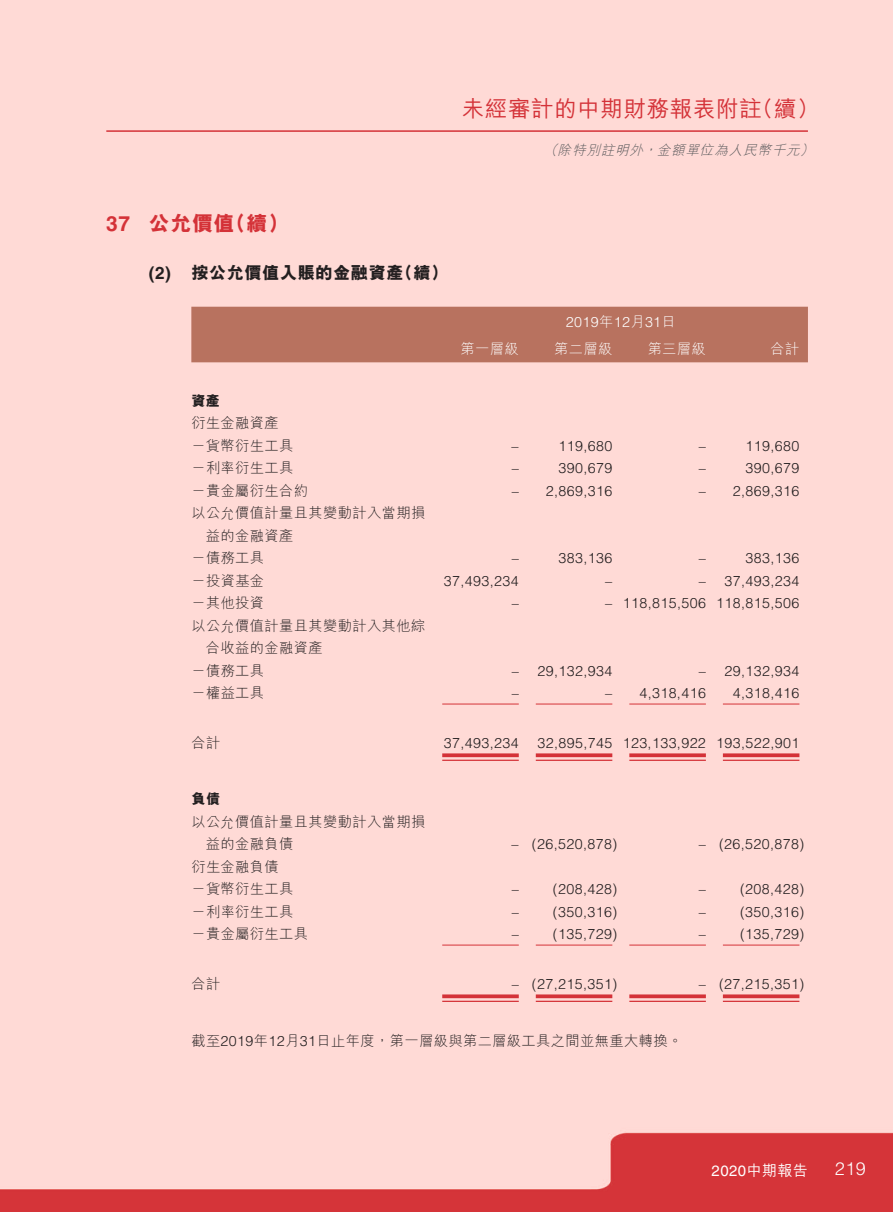
<style>
.page{position:relative;width:893px;height:1212px;background:#ffdad6}
.page>*{position:absolute;margin:0;border:0;box-sizing:border-box;transform-origin:0 0}
.t1{font:500 22.5px "M Hei HK";letter-spacing:.03em;color:#d43238}
.t2{font:800 21px "M Hei HK";color:#d43238}
.t3{font:300 18px "Helvetica LT Std";color:#fff}
.t4{font:800 17.25px "M Hei HK";letter-spacing:.03em;color:#231f20}
.t5{font:15px "Helvetica LT Std";color:#fff}
.t6{font:300 14.25px "Helvetica LT Std";letter-spacing:.03em;color:#231f20}
.t7{font:300 14.25px/22.5px "M Hei HK";letter-spacing:.03em;color:#231f20}
.t8{font:300 14.25px "M Hei HK";letter-spacing:.03em;color:#fff}
.t9{font:300 14.25px "Helvetica LT Std";letter-spacing:.03em;color:#fff}
.t10{font:800 14.25px "M Hei HK";color:#231f20}
.t11{font:italic 300 13.5px "M Hei HK";color:#57585a}
.s1{font-family:"Helvetica LT Std";font-weight:700}
.s2{font-family:"M Hei HK"}
.s3{font-family:"Helvetica LT Std"}
.s4{font-family:"M Hei HK";font-weight:500}
</style>
<div class="page">
<hr style="left:106px;top:130px;width:702px;height:2px;background:#d43238">
<div style="left:191px;top:307px;width:617px;height:55px;background:#b8725f"></div>
<hr style="left:442px;top:704px;width:77px;height:1px;background:#d43238">
<hr style="left:536px;top:704px;width:76px;height:1px;background:#d43238">
<hr style="left:629px;top:704px;width:77px;height:1px;background:#d43238">
<hr style="left:723px;top:704px;width:76px;height:1px;background:#d43238">
<svg style="left:442px;top:753px;width:77px;height:4px"></svg>
<hr style="left:442px;top:760px;width:77px;height:1px;background:#d43238">
<svg style="left:536px;top:753px;width:76px;height:4px"></svg>
<hr style="left:536px;top:760px;width:76px;height:1px;background:#d43238">
<svg style="left:629px;top:753px;width:77px;height:4px"></svg>
<hr style="left:629px;top:760px;width:77px;height:1px;background:#d43238">
<svg style="left:723px;top:753px;width:76px;height:4px"></svg>
<hr style="left:723px;top:760px;width:76px;height:1px;background:#d43238">
<hr style="left:442px;top:945px;width:77px;height:1px;background:#d43238">
<hr style="left:536px;top:945px;width:76px;height:1px;background:#d43238">
<hr style="left:629px;top:945px;width:77px;height:1px;background:#d43238">
<hr style="left:723px;top:945px;width:76px;height:1px;background:#d43238">
<svg style="left:442px;top:994px;width:77px;height:4px"></svg>
<hr style="left:442px;top:1001px;width:77px;height:1px;background:#d43238">
<svg style="left:536px;top:994px;width:76px;height:4px"></svg>
<hr style="left:536px;top:1001px;width:76px;height:1px;background:#d43238">
<svg style="left:629px;top:994px;width:77px;height:4px"></svg>
<hr style="left:629px;top:1001px;width:77px;height:1px;background:#d43238">
<svg style="left:723px;top:994px;width:76px;height:4px"></svg>
<hr style="left:723px;top:1001px;width:76px;height:1px;background:#d43238">
<h1 class="t1" style="left:462px;top:92px;width:359px">未經審計的中期財務報表附註（續）</h1>
<h2 class="t2" style="left:106px;top:213px;width:184px"><span class="s1">37</span> 公允價值（續）</h2>
<p class="t4" style="left:149px;top:264px;width:301px"><span class="s1">(2)</span> 按公允價值入賬的金融資產（續）</p>
<p class="t10" style="left:191px;top:393px;width:30px">資產</p>
<p class="t7" style="left:191px;top:411px;width:104px">衍生金融資產－貨幣衍生工具</p>
<p class="t11" style="left:544px;top:143px;width:274px">（除特別註明外，金額單位為人民幣千元）</p>
<p class="t9" style="left:566px;top:313px;width:112px">2019<span class="s2">年</span>12<span class="s2">月</span>31<span class="s2">日</span></p>
<p class="t8" style="left:461px;top:342px;width:60px">第一層級</p>
<p class="t8" style="left:554px;top:342px;width:60px">第二層級</p>
<p class="t8" style="left:648px;top:342px;width:60px">第三層級</p>
<p class="t8" style="left:770px;top:342px;width:30px">合計</p>
<p class="t6" style="left:512px;top:437px;width:9px">–</p>
<p class="t6" style="left:558px;top:437px;width:55px">119,680</p>
<p class="t6" style="left:699px;top:437px;width:9px">–</p>
<p class="t6" style="left:745px;top:437px;width:55px">119,680</p>
<p class="t7" style="left:191px;top:456px;width:104px">－利率衍生工具</p>
<p class="t6" style="left:512px;top:459px;width:9px">–</p>
<p class="t6" style="left:558px;top:459px;width:55px">390,679</p>
<p class="t6" style="left:699px;top:459px;width:9px">–</p>
<p class="t6" style="left:746px;top:459px;width:55px">390,679</p>
<p class="t7" style="left:191px;top:479px;width:118px">－貴金屬衍生合約</p>
<p class="t6" style="left:512px;top:482px;width:102px">– 2,869,316</p>
<p class="t6" style="left:699px;top:482px;width:102px">– 2,869,316</p>
<p class="t7" style="left:191px;top:501px;width:235px">以公允價值計量且其變動計入當期損</p>
<p class="t7" style="left:206px;top:524px;width:89px">益的金融資產</p>
<p class="t7" style="left:191px;top:546px;width:74px">－債務工具</p>
<p class="t6" style="left:512px;top:549px;width:9px">–</p>
<p class="t6" style="left:558px;top:549px;width:55px">383,136</p>
<p class="t6" style="left:699px;top:549px;width:9px">–</p>
<p class="t6" style="left:746px;top:549px;width:55px">383,136</p>
<p class="t7" style="left:191px;top:569px;width:74px">－投資基金</p>
<p class="t6" style="left:444px;top:572px;width:76px">37,493,234</p>
<p class="t6" style="left:605px;top:572px;width:9px">–</p>
<p class="t6" style="left:699px;top:572px;width:102px">– 37,493,234</p>
<p class="t7" style="left:191px;top:591px;width:74px">－其他投資</p>
<p class="t6" style="left:512px;top:594px;width:9px">–</p>
<p class="t6" style="left:605px;top:594px;width:196px">– 118,815,506 118,815,506</p>
<p class="t7" style="left:191px;top:614px;width:235px">以公允價值計量且其變動計入其他綜</p>
<p class="t7" style="left:206px;top:636px;width:118px">合收益的金融資產</p>
<p class="t7" style="left:191px;top:659px;width:74px">－債務工具</p>
<p class="t6" style="left:512px;top:662px;width:102px">– 29,132,934</p>
<p class="t6" style="left:699px;top:662px;width:102px">– 29,132,934</p>
<p class="t7" style="left:191px;top:681px;width:74px">－權益工具</p>
<p class="t6" style="left:512px;top:684px;width:9px">–</p>
<p class="t6" style="left:605px;top:684px;width:102px">– 4,318,416</p>
<p class="t6" style="left:733px;top:684px;width:68px">4,318,416</p>
<p class="t7" style="left:191px;top:731px;width:30px">合計</p>
<p class="t6" style="left:444px;top:734px;width:76px">37,493,234</p>
<p class="t6" style="left:537px;top:734px;width:263px">32,895,745 123,133,922 193,522,901</p>
<p class="t10" style="left:191px;top:792px;width:30px">負債</p>
<p class="t7" style="left:206px;top:810px;width:221px;text-indent:-14px">以公允價值計量且其變動計入當期損益的金融負債</p>
<p class="t7" style="left:191px;top:855px;width:104px">衍生金融負債－貨幣衍生工具</p>
<p class="t6" style="left:512px;top:835px;width:107px">– (26,520,878)</p>
<p class="t6" style="left:699px;top:835px;width:107px">– (26,520,878)</p>
<p class="t6" style="left:512px;top:880px;width:107px">– (208,428)</p>
<p class="t6" style="left:699px;top:880px;width:107px">– (208,428)</p>
<p class="t7" style="left:191px;top:900px;width:104px">－利率衍生工具</p>
<p class="t6" style="left:512px;top:903px;width:107px">– (350,316)</p>
<p class="t6" style="left:699px;top:903px;width:107px">– (350,316)</p>
<p class="t7" style="left:191px;top:922px;width:118px">－貴金屬衍生工具</p>
<p class="t6" style="left:512px;top:925px;width:107px">– (135,729)</p>
<p class="t6" style="left:699px;top:925px;width:107px">– (135,729)</p>
<p class="t7" style="left:191px;top:972px;width:30px">合計</p>
<p class="t6" style="left:512px;top:975px;width:107px">– (27,215,351)</p>
<p class="t6" style="left:699px;top:975px;width:107px">– (27,215,351)</p>
<p class="t7" style="left:191px;top:1029px;width:492px">截至<span class="s3">2019</span>年<span class="s3">12</span>月<span class="s3">31</span>日止年度，第一層級與第二層級工具之間並無重大轉換。</p>
<p class="t5" style="left:712px;top:1162px;width:98px">2020<span class="s4">中期報告</span></p>
<p class="t3" style="left:835px;top:1158px;width:33px">219</p>
</div>
